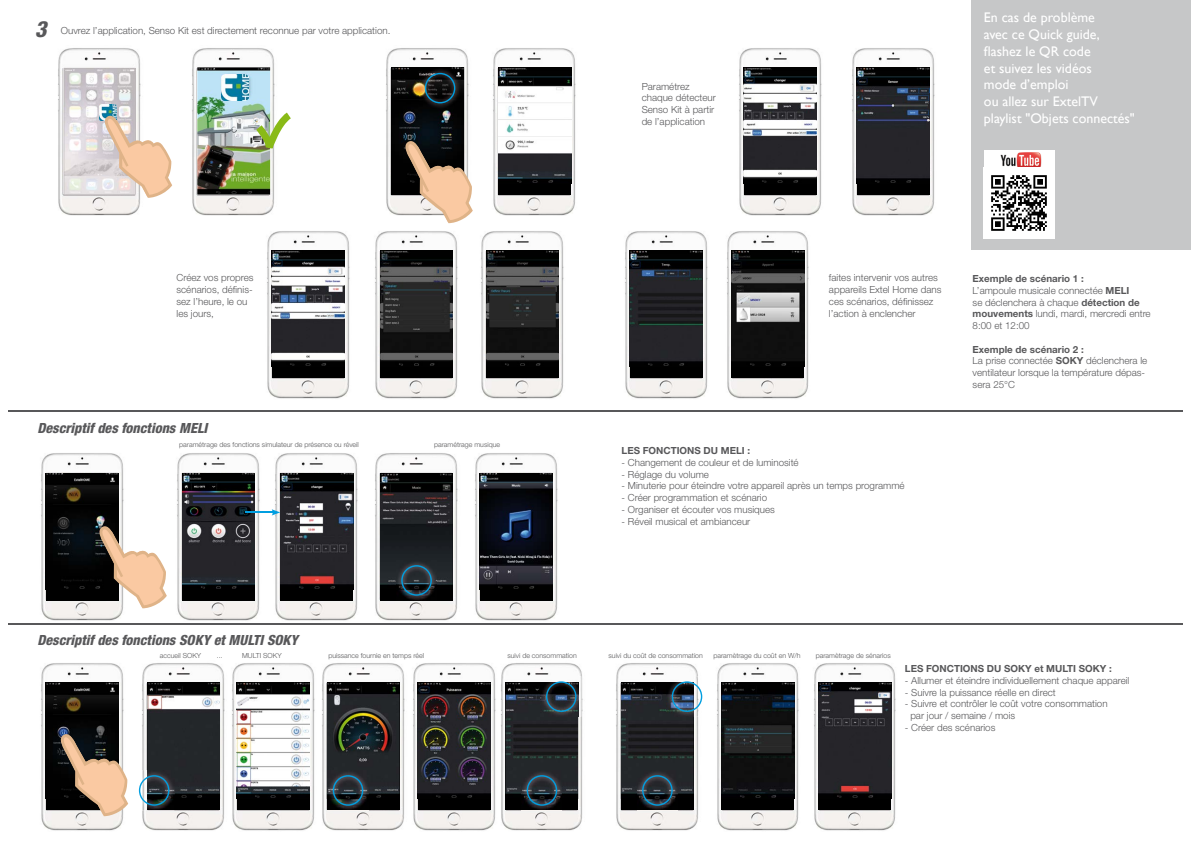
<style>
.page{position:relative;width:1191px;height:842px;background:#fff}
.page>*{position:absolute;margin:0;border:0;box-sizing:border-box;transform-origin:0 0}
.t1{font:italic 800 condensed 22.3px "Helvetica Neue LT Std";color:#58585a}
.t2{font:italic 800 condensed 14px "Helvetica Neue LT Std";color:#58585a}
.t3{font:13.9px/16.7px "Gill Sans";color:#fff}
.t4{font:300 9.8px/11.8px "Helvetica Neue LT Std";color:#58585a}
.t5{font:700 9.8px "Helvetica Neue LT Std";color:#58585a}
.t6{font:300 7px "Helvetica Neue LT Std";color:#58585a}
.s1{font-weight:700}
</style>
<div class="page">
<img style="left:142px;top:663px;width:354px;height:168px">
<div style="left:237px;top:683px;width:73px;height:127px;background:#000"></div>
<img style="left:237px;top:683px;width:73px;height:115px">
<img style="left:41px;top:453px;width:83px;height:168px">
<div style="left:46px;top:473px;width:73px;height:127px;background:#000"></div>
<img style="left:46px;top:473px;width:73px;height:116px">
<img style="left:41px;top:663px;width:83px;height:168px">
<img style="left:46px;top:683px;width:73px;height:116px">
<img style="left:177px;top:453px;width:83px;height:168px">
<div style="left:182px;top:473px;width:73px;height:127px;background:#000"></div>
<img style="left:182px;top:473px;width:73px;height:116px">
<div style="left:147px;top:683px;width:73px;height:127px;background:#000"></div>
<img style="left:147px;top:683px;width:73px;height:115px">
<img style="left:272px;top:453px;width:86px;height:168px">
<div style="left:280px;top:473px;width:73px;height:127px;background:#000"></div>
<img style="left:280px;top:473px;width:73px;height:116px">
<img style="left:375px;top:453px;width:83px;height:168px">
<div style="left:380px;top:473px;width:73px;height:127px;background:#000"></div>
<img style="left:380px;top:473px;width:73px;height:112px">
<div style="left:327px;top:683px;width:72px;height:127px;background:#000"></div>
<img style="left:327px;top:683px;width:72px;height:115px">
<div style="left:417px;top:683px;width:73px;height:127px;background:#000"></div>
<img style="left:417px;top:683px;width:73px;height:115px">
<img style="left:475px;top:453px;width:83px;height:168px">
<div style="left:479px;top:473px;width:73px;height:127px;background:#000"></div>
<img style="left:479px;top:473px;width:73px;height:116px">
<img style="left:501px;top:663px;width:82px;height:168px">
<div style="left:505px;top:683px;width:73px;height:127px;background:#000"></div>
<img style="left:505px;top:683px;width:73px;height:111px">
<svg style="left:99px;top:526px;width:68px;height:82px"></svg>
<svg style="left:61px;top:734px;width:67px;height:82px;background:#957f6d"></svg>
<svg style="left:245px;top:509px;width:35px;height:6px"></svg>
<img style="left:396px;top:560px;width:40px;height:41px">
<svg style="left:401px;top:565px;width:31px;height:31px"></svg>
<img style="left:328px;top:770px;width:40px;height:41px">
<svg style="left:333px;top:775px;width:30px;height:31px"></svg>
<img style="left:138px;top:770px;width:9px;height:40px">
<img style="left:147px;top:799px;width:26px;height:11px">
<img style="left:147px;top:770px;width:27px;height:29px">
<svg style="left:139px;top:775px;width:30px;height:31px"></svg>
<img style="left:521px;top:770px;width:41px;height:41px">
<svg style="left:526px;top:775px;width:31px;height:31px"></svg>
<img style="left:541px;top:676px;width:40px;height:41px">
<img style="left:541px;top:683px;width:37px;height:34px">
<svg style="left:546px;top:681px;width:30px;height:31px"></svg>
<img style="left:192px;top:48px;width:83px;height:168px">
<img style="left:197px;top:67px;width:73px;height:128px">
<img style="left:222px;top:74px;width:27px;height:26px">
<img style="left:58px;top:48px;width:83px;height:168px">
<img style="left:63px;top:67px;width:73px;height:128px">
<img style="left:100px;top:104px;width:17px;height:17px">
<svg style="left:105px;top:115px;width:67px;height:83px"></svg>
<hr style="left:8px;top:623px;width:1174px;height:2px;background:#58585a">
<img style="left:267px;top:231px;width:83px;height:168px">
<div style="left:272px;top:251px;width:73px;height:127px;background:#000"></div>
<img style="left:272px;top:251px;width:73px;height:115px">
<img style="left:375px;top:231px;width:83px;height:168px">
<div style="left:380px;top:251px;width:73px;height:127px;background:#000"></div>
<img style="left:380px;top:251px;width:73px;height:115px">
<hr style="left:8px;top:410px;width:1174px;height:2px;background:#58585a">
<img style="left:481px;top:231px;width:83px;height:168px">
<div style="left:486px;top:251px;width:73px;height:127px;background:#000"></div>
<img style="left:486px;top:251px;width:73px;height:115px">
<svg style="left:256px;top:113px;width:35px;height:36px"></svg>
<img style="left:493px;top:48px;width:83px;height:168px">
<div style="left:498px;top:67px;width:73px;height:128px;background:#000"></div>
<img style="left:498px;top:67px;width:73px;height:116px">
<img style="left:386px;top:48px;width:83px;height:168px">
<img style="left:391px;top:67px;width:73px;height:117px">
<svg style="left:405px;top:141px;width:68px;height:82px;background:#ae9885"></svg>
<img style="left:420px;top:68px;width:40px;height:40px">
<svg style="left:425px;top:73px;width:30px;height:30px"></svg>
<img style="left:727px;top:231px;width:82px;height:168px">
<div style="left:731px;top:251px;width:73px;height:127px;background:#000"></div>
<img style="left:731px;top:251px;width:73px;height:115px">
<img style="left:625px;top:231px;width:83px;height:168px">
<div style="left:630px;top:251px;width:72px;height:127px;background:#000"></div>
<img style="left:630px;top:251px;width:72px;height:115px">
<img style="left:616px;top:663px;width:82px;height:168px">
<div style="left:621px;top:683px;width:72px;height:127px;background:#000"></div>
<img style="left:621px;top:683px;width:72px;height:112px">
<img style="left:717px;top:663px;width:82px;height:168px">
<div style="left:721px;top:683px;width:73px;height:127px;background:#000"></div>
<img style="left:721px;top:683px;width:73px;height:115px">
<img style="left:814px;top:663px;width:82px;height:168px">
<div style="left:818px;top:683px;width:73px;height:127px;background:#000"></div>
<img style="left:818px;top:683px;width:73px;height:115px">
<img style="left:637px;top:770px;width:40px;height:41px">
<svg style="left:642px;top:775px;width:30px;height:31px"></svg>
<img style="left:666px;top:676px;width:37px;height:41px">
<img style="left:666px;top:683px;width:27px;height:34px">
<svg style="left:671px;top:681px;width:31px;height:31px"></svg>
<img style="left:852px;top:48px;width:83px;height:168px">
<div style="left:856px;top:67px;width:73px;height:128px;background:#000"></div>
<img style="left:856px;top:67px;width:73px;height:116px">
<img style="left:739px;top:48px;width:83px;height:168px">
<div style="left:743px;top:67px;width:73px;height:128px;background:#000"></div>
<img style="left:743px;top:67px;width:73px;height:116px">
<div style="left:971px;top:0;width:220px;height:249px;background:#c6c7c8"></div>
<div style="left:984px;top:150px;width:70px;height:20px;background:#fff"></div>
<img style="left:1000px;top:152px;width:42px;height:15px">
<img style="left:984px;top:170px;width:70px;height:68px">
<h1 class="t1" style="left:35px;top:16px;width:13px">3</h1>
<p class="t4" style="left:61px;top:24px;width:331px">Ouvrez l’application, Senso Kit est directement reconnue par votre application.</p>
<p class="t4" style="left:641px;top:80px;width:76px">Paramétrez chaque détecteur<br>Senso Kit à partir de l’application</p>
<h3 class="t3" style="left:984px;top:9px;width:152px">En cas de problème<br>avec ce Quick guide, flashez le QR code<br>et suivez les vidéos<br>mode d’emploi<br>ou allez sur ExtelTV playlist "Objets connectés"</h3>
<p class="t4" style="left:176px;top:272px;width:78px">Créez vos propres scénarios, définis&shy;sez l’heure, le ou les jours,</p>
<h2 class="t2" style="left:37px;top:420px;width:171px">Descriptif des fonctions MELI</h2>
<p class="t6" style="left:179px;top:441px;width:181px">paramétrage des fonctions simulateur de présence ou réveil</p>
<p class="t6" style="left:434px;top:441px;width:67px">paramétrage musique</p>
<p class="t4" style="left:829px;top:272px;width:114px">faites intervenir vos autres appareils Extel Home dans ces scénarios, définissez l’action à enclencher</p>
<p class="t4" style="left:972px;top:272px;width:179px"><span class="s1">Exemple de scénario 1 :<br></span>L’ampoule musicale connectée <span class="s1">MELI<br></span>se déclenchera à chaque <span class="s1">détection de mouvements</span> lundi, mardi, mercredi entre<br>8:00 et 12:00</p>
<p class="t4" style="left:972px;top:343px;width:176px"><span class="s1">Exemple de scénario 2 :<br></span>La prise connectée <span class="s1">SOKY</span> déclenchera le ventilateur lorsque la température dépas&shy;sera 25°C</p>
<p class="t5" style="left:621px;top:444px;width:130px">LES FONCTIONS DU MELI :</p>
<p class="t4" style="left:621px;top:456px;width:179px">- Changement de couleur et de luminosité</p>
<p class="t4" style="left:621px;top:468px;width:89px">- Réglage du volume</p>
<p class="t4" style="left:621px;top:480px;width:284px">- Minuterie pour éteindre votre appareil après un temps programmé</p>
<p class="t4" style="left:621px;top:491px;width:147px">- Créer programmation et scénario</p>
<p class="t4" style="left:621px;top:503px;width:155px">- Organiser et écouter vos musiques</p>
<p class="t4" style="left:621px;top:515px;width:130px">- Réveil musical et ambianceur</p>
<h2 class="t2" style="left:37px;top:632px;width:262px">Descriptif des fonctions SOKY et MULTI SOKY</h2>
<p class="t6" style="left:160px;top:651px;width:43px">accueil SOKY</p>
<p class="t6" style="left:217px;top:651px;width:7px">...</p>
<p class="t6" style="left:242px;top:651px;width:41px">MULTI SOKY</p>
<p class="t6" style="left:328px;top:651px;width:97px">puissance fournie en temps réel</p>
<p class="t6" style="left:507px;top:651px;width:71px">suivi de consommation</p>
<p class="t6" style="left:608px;top:651px;width:96px">suivi du coût de consommation</p>
<p class="t6" style="left:713px;top:651px;width:89px">paramètrage du coût en W/h</p>
<p class="t6" style="left:815px;top:651px;width:77px">paramètrage de sénarios</p>
<p class="t5" style="left:905px;top:663px;width:208px">LES FONCTIONS DU SOKY et MULTI SOKY :</p>
<p class="t4" style="left:905px;top:674px;width:226px">- Allumer et éteindre individuellement chaque appareil</p>
<p class="t4" style="left:905px;top:686px;width:152px">- Suivre la puissance réelle en direct</p>
<p class="t4" style="left:910px;top:698px;width:199px;text-indent:-5px">- Suivre et contrôler le coût votre consommation par jour / semaine / mois</p>
<p class="t4" style="left:905px;top:721px;width:92px">- Créer des scénarios</p>
</div>
